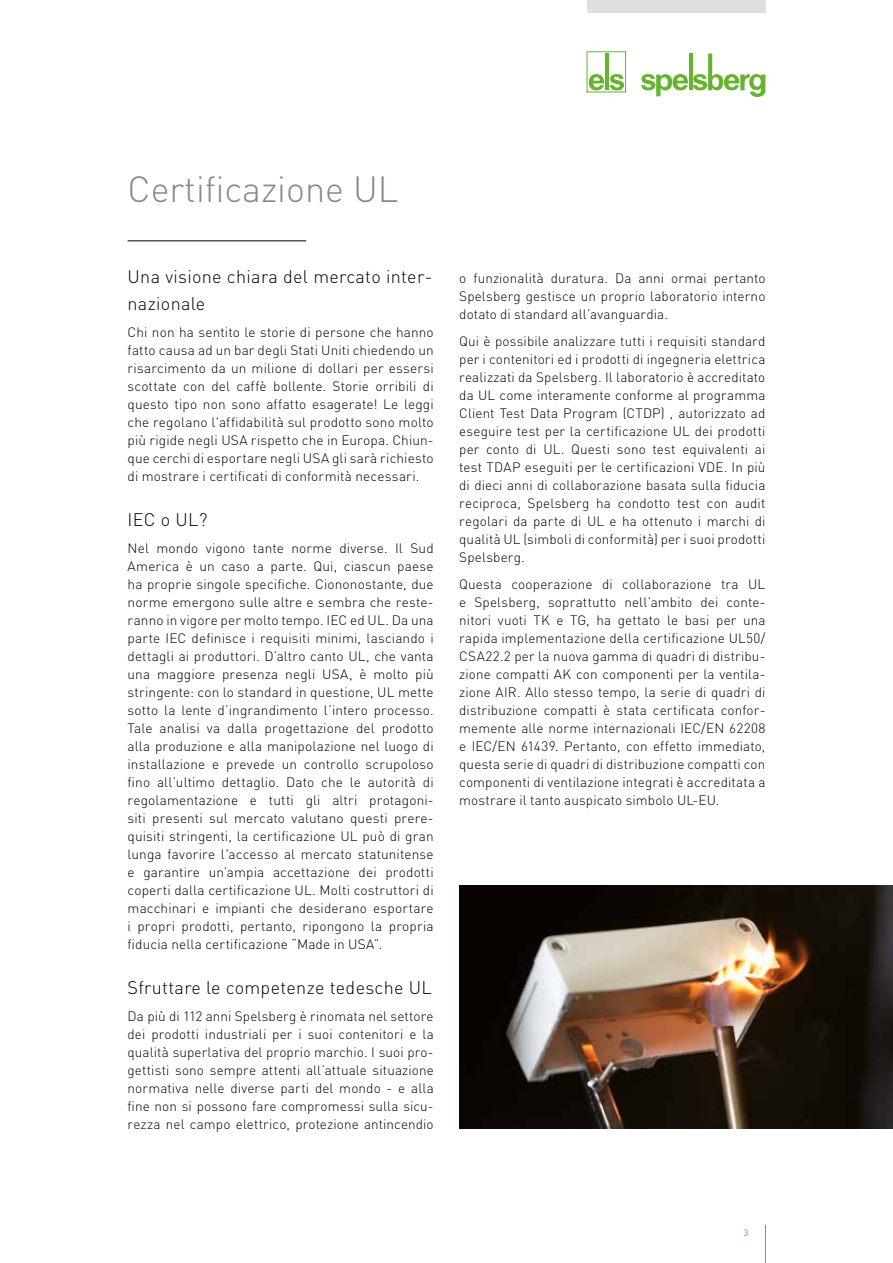
<style>
.page{position:relative;width:893px;height:1263px;background:#fff}
.page>*{position:absolute;margin:0;border:0;box-sizing:border-box;transform-origin:0 0}
.t1{font:300 36px "DINOT";color:#878787}
.t2{font:300 18px/27px "DINOT";letter-spacing:.02em;color:#000}
.t3{font:300 13.5px/18px "DINOT";letter-spacing:.01em;color:#000;text-align:justify}
.t4{font:300 9px "DINOT";color:#0070ba}
</style>
<div class="page">
<div style="left:587px;top:0;width:178px;height:13px;background:#dfdfdf"></div>
<hr style="left:605px;top:54px;width:4px;height:36px;background:#65b32e">
<div style="left:587px;top:52px;width:39px;height:40px;border:1px solid #65b32e"></div>
<svg style="left:641px;top:53px;width:124px;height:44px"></svg>
<svg style="left:610px;top:74px;width:14px;height:16px"></svg>
<svg style="left:589px;top:74px;width:15px;height:16px"></svg>
<hr style="left:765px;top:1225px;width:1px;height:38px;background:#878787">
<hr style="left:128px;top:240px;width:178px;height:1px;background:#000">
<img style="left:459px;top:886px;width:434px;height:243px">
<h1 class="t1" style="left:128px;top:164px;width:272px">Certificazione UL</h1>
<h2 class="t2" style="left:128px;top:262px;width:306px">Una visione chiara del mercato inter&shy;nazionale</h2>
<p class="t3" style="left:128px;top:322px;width:308px">Chi non ha sentito le storie di persone che hanno fatto causa ad un bar degli Stati Uniti chiedendo un risarcimento da un milione di dollari per essersi scottate con del caffè bollente. Storie orribili di questo tipo non sono affatto esagerate! Le leggi che regolano l'affidabilità sul prodotto sono molto più rigide negli USA rispetto che in Europa. Chiun&shy;que cerchi di esportare negli USA gli sarà richiesto di mostrare i certificati di conformità necessari.</p>
<h2 class="t2" style="left:128px;top:505px;width:81px">IEC o UL?</h2>
<p class="t3" style="left:128px;top:538px;width:308px">Nel mondo vigono tante norme diverse. Il Sud America è un caso a parte. Qui, ciascun paese ha proprie singole specifiche. Ciononostante, due norme emergono sulle altre e sembra che reste&shy;ranno in vigore per molto tempo. IEC ed UL. Da una parte IEC definisce i requisiti minimi, lasciando i dettagli ai produttori. D’altro canto UL, che vanta una maggiore presenza negli USA, è molto più stringente: con lo standard in questione, UL mette sotto la lente d’ingrandimento l’intero processo.<br>Tale analisi va dalla progettazione del prodotto alla produzione e alla manipolazione nel luogo di installazione e prevede un controllo scrupoloso fino all’ultimo dettaglio. Dato che le autorità di regolamentazione e tutti gli altri protagoni&shy;siti presenti sul mercato valutano questi prere&shy;quisiti stringenti, la certificazione UL può di gran lunga favorire l'accesso al mercato statunitense e garantire un’ampia accettazione dei prodotti coperti dalla certificazione UL. Molti costruttori di macchinari e impianti che desiderano esportare i propri prodotti, pertanto, ripongono la propria fiducia nella certificazione “Made in USA”.</p>
<h2 class="t2" style="left:128px;top:973px;width:306px">Sfruttare le competenze tedesche UL</h2>
<p class="t3" style="left:128px;top:1006px;width:308px">Da più di 112 anni Spelsberg è rinomata nel settore dei prodotti industriali per i suoi contenitori e la qualità superlativa del proprio marchio. I suoi pro&shy;gettisti sono sempre attenti all’attuale situazione normativa nelle diverse parti del mondo - e alla fine non si possono fare compromessi sulla sicu&shy;rezza nel campo elettrico, protezione antincendio</p>
<p class="t3" style="left:459px;top:268px;width:308px">o funzionalità duratura. Da anni ormai pertanto Spelsberg gestisce un proprio laboratorio interno dotato di standard all’avanguardia.</p>
<p class="t3" style="left:459px;top:331px;width:308px">Qui è possibile analizzare tutti i requisiti standard per i contenitori ed i prodotti di ingegneria elettrica realizzati da Spelsberg. Il laboratorio è accreditato da UL come interamente conforme al programma Client Test Data Program (CTDP) , autorizzato ad eseguire test per la certificazione UL dei prodotti per conto di UL. Questi sono test equivalenti ai test TDAP eseguiti per le certificazioni VDE. In più di dieci anni di collaborazione basata sulla fiducia reciproca, Spelsberg ha condotto test con audit regolari da parte di UL e ha ottenuto i marchi di qualità UL (simboli di conformità) per i suoi prodotti Spelsberg.</p>
<p class="t3" style="left:459px;top:574px;width:308px">Questa cooperazione di collaborazione tra UL e Spelsberg, soprattutto nell’ambito dei conte&shy;nitori vuoti TK e TG, ha gettato le basi per una rapida implementazione della certificazione UL50/ CSA22.2 per la nuova gamma di quadri di distribu&shy;zione compatti AK con componenti per la ventila&shy;zione AIR. Allo stesso tempo, la serie di quadri di distribuzione compatti è stata certificata confor&shy;memente alle norme internazionali IEC/EN 62208 e IEC/EN 61439. Pertanto, con effetto immediato, questa serie di quadri di distribuzione compatti con componenti di ventilazione integrati è accreditata a mostrare il tanto auspicato simbolo UL-EU.</p>
<p class="t4" style="left:744px;top:1227px;width:6px">3</p>
</div>
